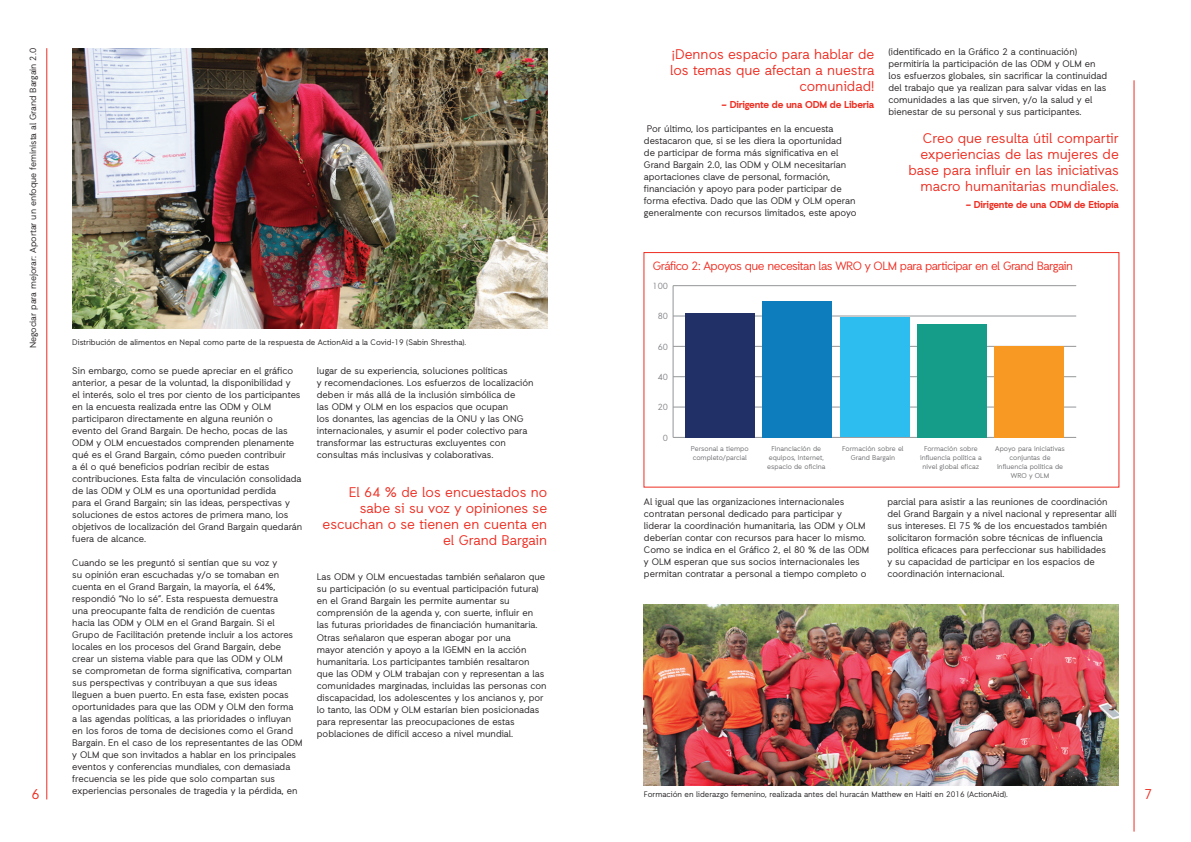
<style>
.page{position:relative;width:1191px;height:842px;background:#fff}
.page>*{position:absolute;margin:0;border:0;box-sizing:border-box;transform-origin:0 0}
.Body_Main{font:14.2px "Auxilia";color:#ee2e22}
.Pullouts{font:14px/16px "Auxilia";color:#ee2e22;text-align:right}
.Main_Body_Copy{font:12px "Auxilia";letter-spacing:-.04em;color:#ee2e22}
.Quote_name{font:700 10px "Auxilia";letter-spacing:-.02em;color:#ee2e22}
.Main_Body_Copy-2{font:9.5px/12px "Auxilia";color:#231f20}
.t1{font:9px "Auxilia";color:#231f20}
.t2{font:8.9px "Auxilia";color:#808285}
.Photo_Caption{font:8px "Auxilia";color:#231f20}
.Main_Body_Copy-3{font:7px/9px "Auxilia";color:#6c6d70;text-align:center}
</style>
<div class="page">
<hr style="left:47px;top:48px;width:1px;height:751px;background:#ee2e22">
<img style="left:72px;top:48px;width:475px;height:281px">
<img style="left:644px;top:605px;width:475px;height:180px">
<hr style="left:1133px;top:80px;width:1px;height:751px;background:#ee2e22">
<div style="left:643px;top:252px;width:476px;height:235px;border:1px solid #ee2e22"></div>
<hr style="left:673px;top:286px;width:1px;height:151px;background:#939598">
<hr style="left:673px;top:437px;width:403px;height:1px;background:#939598">
<hr style="left:673px;top:407px;width:403px;height:1px;background:#939598">
<hr style="left:673px;top:376px;width:403px;height:1px;background:#939598">
<hr style="left:673px;top:346px;width:403px;height:1px;background:#939598">
<hr style="left:673px;top:316px;width:403px;height:1px;background:#939598">
<hr style="left:673px;top:285px;width:403px;height:1px;background:#939598">
<div style="left:994px;top:346px;width:69px;height:91px;background:#f79923"></div>
<div style="left:917px;top:324px;width:69px;height:113px;background:#169d89"></div>
<div style="left:840px;top:317px;width:69px;height:120px;background:#2dbeef"></div>
<div style="left:762px;top:301px;width:70px;height:136px;background:#0d7dbe"></div>
<div style="left:685px;top:313px;width:70px;height:124px;background:#213066"></div>
<p class="t1" style="left:28px;top:348px;width:302px;rotate:-90deg">Negociar para mejorar: Aportar un enfoque feminista al Grand Bargain 2.0</p>
<h1 class="Body_Main" style="left:31px;top:786px;width:10px">6</h1>
<p class="Photo_Caption" style="left:72px;top:337px;width:395px">Distribución de alimentos en Nepal como parte de la respuesta de ActionAid a la Covid-19 (Sabin Shrestha).</p>
<p class="Main_Body_Copy-2" style="left:72px;top:364px;width:231px">Sin embargo, como se puede apreciar en el gráfico anterior, a pesar de la voluntad, la disponibilidad y<br>el interés, solo el tres por ciento de los participantes en la encuesta realizada entre las ODM y OLM participaron directamente en alguna reunión o evento del Grand Bargain. De hecho, pocas de las ODM y OLM encuestados comprenden plenamente qué es el Grand Bargain, cómo pueden contribuir<br>a él o qué beneficios podrían recibir de estas contribuciones. Esta falta de vinculación consolidada de las ODM y OLM es una oportunidad perdida<br>para el Grand Bargain; sin las ideas, perspectivas y soluciones de estos actores de primera mano, los objetivos de localización del Grand Bargain quedarán fuera de alcance.</p>
<p class="Main_Body_Copy-2" style="left:72px;top:556px;width:232px">Cuando se les preguntó si sentían que su voz y<br>su opinión eran escuchadas y/o se tomaban en cuenta en el Grand Bargain, la mayoría, el 64%, respondió “No lo sé”. Esta respuesta demuestra<br>una preocupante falta de rendición de cuentas<br>hacia las ODM y OLM en el Grand Bargain. Si el Grupo de Facilitación pretende incluir a los actores locales en los procesos del Grand Bargain, debe crear un sistema viable para que las ODM y OLM<br>se comprometan de forma significativa, compartan sus perspectivas y contribuyan a que sus ideas lleguen a buen puerto. En esta fase, existen pocas oportunidades para que las ODM y OLM den forma<br>a las agendas políticas, a las prioridades o influyan en los foros de toma de decisiones como el Grand Bargain. En el caso de los representantes de las ODM y OLM que son invitados a hablar en los principales eventos y conferencias mundiales, con demasiada frecuencia se les pide que solo compartan sus experiencias personales de tragedia y la pérdida, en</p>
<p class="Main_Body_Copy-2" style="left:317px;top:364px;width:192px">lugar de su experiencia, soluciones políticas</p>
<p class="Main_Body_Copy-2" style="left:317px;top:376px;width:218px">y recomendaciones. Los esfuerzos de localización deben ir más allá de la inclusión simbólica de<br>las ODM y OLM en los espacios que ocupan<br>los donantes, las agencias de la ONU y las ONG internacionales, y asumir el poder colectivo para transformar las estructuras excluyentes con consultas más inclusivas y colaborativas.</p>
<p class="Pullouts" style="left:323px;top:484px;width:226px">El 64 % de los encuestados no sabe si su voz y opiniones se escuchan o se tienen en cuenta en el Grand Bargain</p>
<p class="Main_Body_Copy-2" style="left:317px;top:571px;width:230px">Las ODM y OLM encuestadas también señalaron que su participación (o su eventual participación futura)</p>
<p class="Main_Body_Copy-2" style="left:317px;top:595px;width:231px">en el Grand Bargain les permite aumentar su comprensión de la agenda y, con suerte, influir en las futuras prioridades de financiación humanitaria.<br>Otras señalaron que esperan abogar por una<br>mayor atención y apoyo a la IGEMN en la acción humanitaria. Los participantes también resaltaron que las ODM y OLM trabajan con y representan a las comunidades marginadas, incluidas las personas con discapacidad, los adolescentes y los ancianos y, por lo tanto, las ODM y OLM estarían bien posicionadas para representar las preocupaciones de estas poblaciones de difícil acceso a nivel mundial.</p>
<p class="Pullouts" style="left:670px;top:45px;width:206px">¡Dennos espacio para hablar de los temas que afectan a nuestra comunidad!</p>
<p class="Quote_name" style="left:721px;top:99px;width:154px">– Dirigente de una ODM de Liberia</p>
<p class="Main_Body_Copy-2" style="left:644px;top:122px;width:214px;text-indent:3px">Por último, los participantes en la encuesta destacaron que, si se les diera la oportunidad<br>de participar de forma más significativa en el Grand Bargain 2.0, las ODM y OLM necesitarían aportaciones clave de personal, formación, financiación y apoyo para poder participar de forma efectiva. Dado que las ODM y OLM operan generalmente con recursos limitados, este apoyo</p>
<p class="Main_Body_Copy-2" style="left:888px;top:46px;width:220px">(identificado en la Gráfico 2 a continuación) permitiría la participación de las ODM y OLM en los esfuerzos globales, sin sacrificar la continuidad del trabajo que ya realizan para salvar vidas en las comunidades a las que sirven, y/o la salud y el bienestar de su personal y sus participantes.</p>
<p class="Pullouts" style="left:908px;top:129px;width:212px">Creo que resulta útil compartir experiencias de las mujeres de base para influir en las iniciativas macro humanitarias mundiales.</p>
<p class="Quote_name" style="left:965px;top:199px;width:155px">– Dirigente de una ODM de Etiopía</p>
<p class="Main_Body_Copy" style="left:652px;top:259px;width:422px">Gráfico 2: Apoyos que necesitan las WRO y OLM para participar en el Grand Bargain</p>
<p class="t2" style="left:652px;top:281px;width:17px">100</p>
<p class="t2" style="left:658px;top:311px;width:12px">80</p>
<p class="t2" style="left:658px;top:341px;width:12px">60</p>
<p class="t2" style="left:658px;top:372px;width:12px">40</p>
<p class="t2" style="left:658px;top:402px;width:12px">20</p>
<p class="t2" style="left:663px;top:432px;width:7px">0</p>
<p class="Main_Body_Copy-3" style="left:691px;top:444px;width:59px;text-align:left">Personal a tiempo completo/parcial</p>
<p class="Main_Body_Copy-3" style="left:767px;top:444px;width:60px">Financiación de equipos, Internet, espacio de oficina</p>
<p class="Main_Body_Copy-3" style="left:842px;top:444px;width:63px">Formación sobre el<br>Grand Bargain</p>
<p class="Main_Body_Copy-3" style="left:920px;top:444px;width:63px">Formación sobre influencia política a nivel global eficaz</p>
<p class="Main_Body_Copy-3" style="left:995px;top:444px;width:71px">Apoyo para iniciativas conjuntas de influencia política de<br>WRO y OLM</p>
<p class="Main_Body_Copy-2" style="left:644px;top:495px;width:227px">Al igual que las organizaciones internacionales contratan personal dedicado para participar y liderar la coordinación humanitaria, las ODM y OLM deberían contar con recursos para hacer lo mismo.<br>Como se indica en el Gráfico 2, el 80 % de las ODM y OLM esperan que sus socios internacionales les permitan contratar a personal a tiempo completo o</p>
<p class="Main_Body_Copy-2" style="left:887px;top:495px;width:231px">parcial para asistir a las reuniones de coordinación del Grand Bargain y a nivel nacional y representar allí sus intereses. El 75 % de los encuestados también solicitaron formación sobre técnicas de influencia política eficaces para perfeccionar sus habilidades<br>y su capacidad de participar en los espacios de coordinación internacional.</p>
<p class="Photo_Caption" style="left:644px;top:789px;width:365px">Formación en liderazgo femenino, realizada antes del huracán Matthew en Haití en 2016 (ActionAid).</p>
<p class="Body_Main" style="left:1144px;top:786px;width:10px">7</p>
</div>
